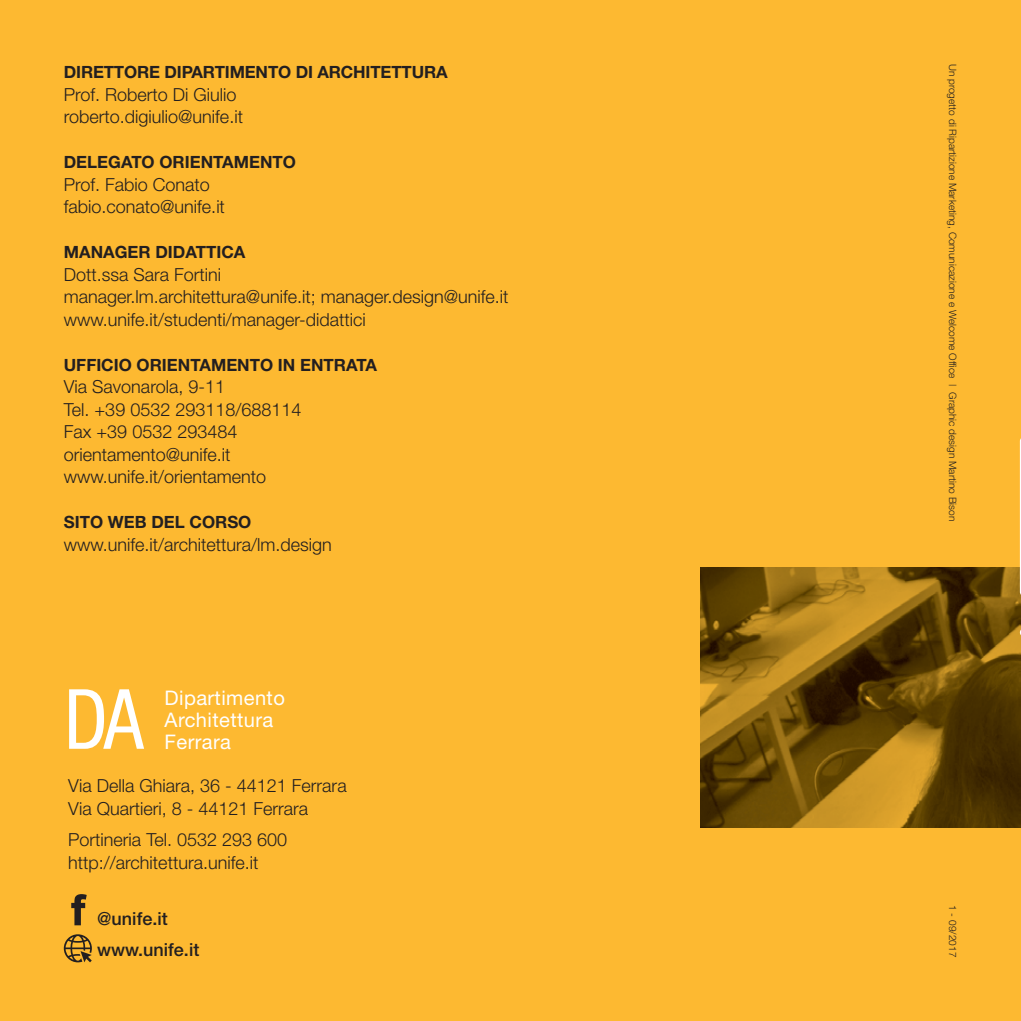
<style>
.page{position:relative;width:1021px;height:1021px;background:#fff}
.page>*{position:absolute;margin:0;border:0;box-sizing:border-box;transform-origin:0 0}
.t1{font:condensed 83.25px "Helvetica Neue";color:#fff;scale:.95 1}
.t2{font:20.03px/22.3px "Helvetica Neue";letter-spacing:.02em;color:#fff}
.t3{font:300 18px/22.5px "Helvetica Neue";color:#231f20}
.t4{font:500 18px/31.5px "Helvetica Neue";color:#231f20}
.t5{font:700 16.88px "Helvetica Neue";color:#231f20}
.t6{font:300 10.12px "Helvetica Neue";color:#231f20}
</style>
<div class="page">
<div style="left:0;top:0;width:1020px;height:1020px;background:#fdb931"></div>
<img style="left:700px;top:568px;width:320px;height:260px">
<svg style="left:1019px;top:440px;width:1px;height:156px"></svg>
<svg style="left:1019px;top:604px;width:1px;height:32px"></svg>
<svg style="left:71px;top:894px;width:16px;height:31px"></svg>
<svg style="left:64px;top:934px;width:28px;height:28px"></svg>
<p class="t5" style="left:64px;top:62px;width:385px">DIRETTORE DIPARTIMENTO DI ARCHITETTURA</p>
<p class="t3" style="left:64px;top:82px;width:181px">Prof. Roberto Di Giulio roberto.digiulio@unife.it</p>
<p class="t5" style="left:64px;top:152px;width:234px">DELEGATO ORIENTAMENTO</p>
<p class="t3" style="left:64px;top:172px;width:163px">Prof. Fabio Conato fabio.conato@unife.it</p>
<p class="t5" style="left:64px;top:242px;width:183px">MANAGER DIDATTICA</p>
<p class="t3" style="left:64px;top:262px;width:446px">Dott.ssa Sara Fortini<br>manager.lm.architettura@unife.it; manager.design@unife.it www.unife.it/studenti/manager-didattici</p>
<p class="t5" style="left:64px;top:354px;width:315px">UFFICIO ORIENTAMENTO IN ENTRATA</p>
<p class="t3" style="left:64px;top:375px;width:239px">Via Savonarola, 9-11<br>Tel. +39 0532 293118/688114<br>Fax +39 0532 293484 orientamento@unife.it www.unife.it/orientamento</p>
<p class="t5" style="left:64px;top:512px;width:189px">SITO WEB DEL CORSO</p>
<p class="t3" style="left:64px;top:532px;width:270px">www.unife.it/architettura/lm.design</p>
<h1 class="t1" style="left:64px;top:671px;width:85px">DA</h1>
<p class="t2" style="left:165px;top:686px;width:122px">Dipartimento<br>Architettura<br>Ferrara</p>
<p class="t3" style="left:68px;top:774px;width:280px">Via Della Ghiara, 36 - 44121 Ferrara<br>Via Quartieri, 8 - 44121 Ferrara</p>
<p class="t3" style="left:68px;top:828px;width:220px">Portineria Tel. 0532 293 600 http://architettura.unife.it</p>
<p class="t4" style="left:97px;top:902px;width:104px">@unife.it www.unife.it</p>
<p class="t6" style="left:958px;top:64px;width:459px;rotate:90deg">Un progetto di Ripartizione Marketing, Comunicazione e Welcome Office | Graphic design Martino Bison</p>
<p class="t6" style="left:958px;top:905px;width:54px;rotate:90deg">1 - 09/2017</p>
</div>
